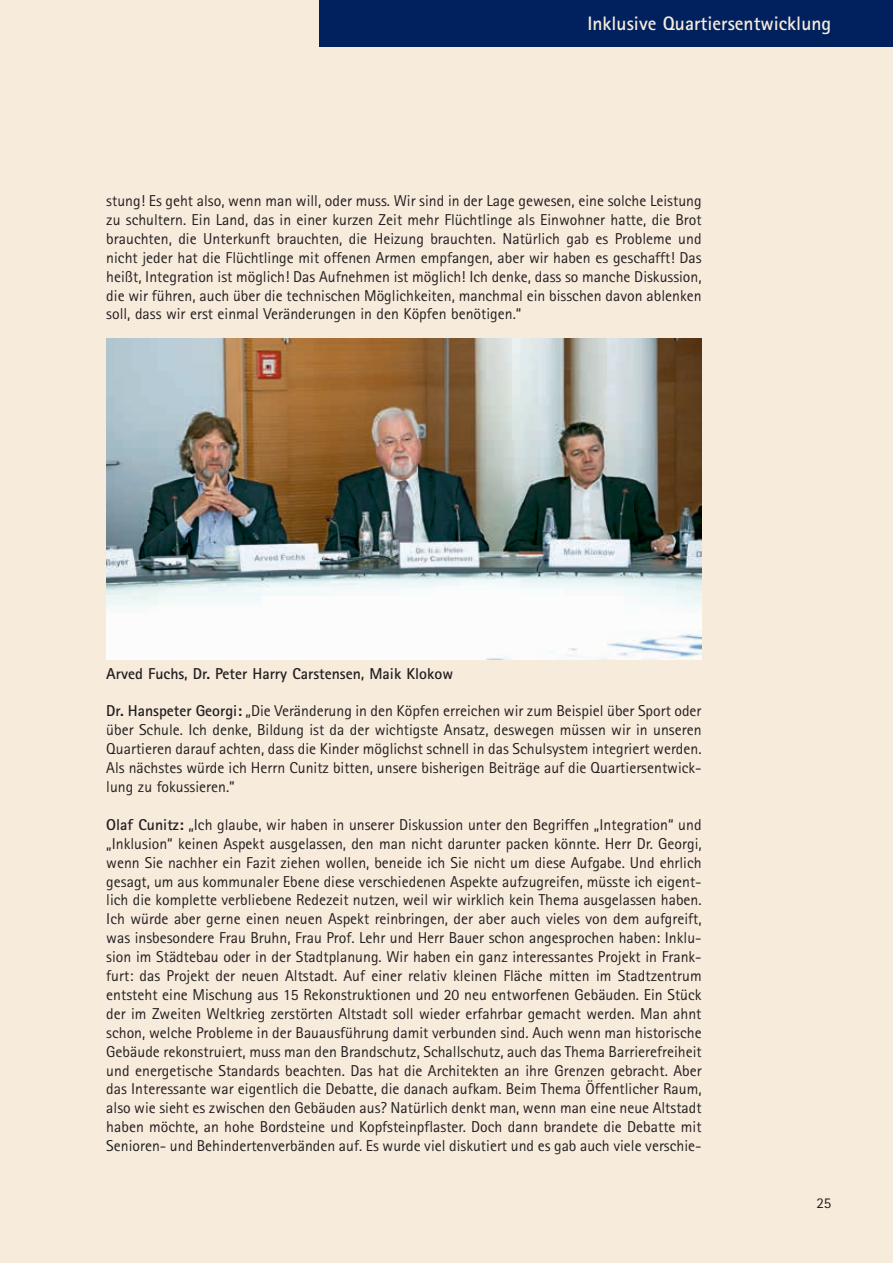
<style>
.page{position:relative;width:893px;height:1263px;background:#f7ebdc}
.page>*{position:absolute;margin:0;border:0;box-sizing:border-box;transform-origin:0 0}
.t1{font:700 19.5px "Rotis Sans Serif";color:#f7ebdc}
.t2{font:15.75px/18.9px "Rotis Sans Serif";color:#231f20;text-align:justify}
.t3{font:700 15.75px "Rotis Sans Serif";color:#231f20}
.t4{font:15px "Rotis Sans Serif";color:#231f20}
.s1{font-weight:700}
</style>
<div class="page">
<div style="left:319px;top:0;width:574px;height:47px;background:#00215d"></div>
<img style="left:106px;top:338px;width:596px;height:322px">
<p class="t1" style="left:587px;top:11px;width:245px">Inklusive Quartiersentwicklung</p>
<p class="t2" style="left:106px;top:191px;width:597px">stung! Es geht also, wenn man will, oder muss. Wir sind in der Lage gewesen, eine solche Leistung zu schultern. Ein Land, das in einer kurzen Zeit mehr Flüchtlinge als Einwohner hatte, die Brot brauchten, die Unterkunft brauchten, die Heizung brauchten. Natürlich gab es Probleme und nicht jeder hat die Flüchtlinge mit offenen Armen empfangen, aber wir haben es geschafft! Das heißt, Integration ist möglich! Das Aufnehmen ist möglich! Ich denke, dass so manche Diskussion, die wir führen, auch über die technischen Möglichkeiten, manchmal ein bisschen davon ablenken soll, dass wir erst einmal Veränderungen in den Köpfen benötigen.“</p>
<p class="t3" style="left:106px;top:663px;width:348px">Arved Fuchs, Dr. Peter Harry Carstensen, Maik Klokow</p>
<p class="t2" style="left:106px;top:701px;width:597px"><span class="s1">Dr. Hanspeter Georgi:</span> „Die Veränderung in den Köpfen erreichen wir zum Beispiel über Sport oder über Schule. Ich denke, Bildung ist da der wichtigste Ansatz, deswegen müssen wir in unseren Quartieren darauf achten, dass die Kinder möglichst schnell in das Schulsystem integriert werden.<br>Als nächstes würde ich Herrn Cunitz bitten, unsere bisherigen Beiträge auf die Quartiersentwick&shy;lung zu fokussieren.“</p>
<p class="t2" style="left:106px;top:815px;width:597px"><span class="s1">Olaf Cunitz:</span> „Ich glaube, wir haben in unserer Diskussion unter den Begriffen „Integration“ und „Inklusion“ keinen Aspekt ausgelassen, den man nicht darunter packen könnte. Herr Dr. Georgi, wenn Sie nachher ein Fazit ziehen wollen, beneide ich Sie nicht um diese Aufgabe. Und ehrlich gesagt, um aus kommunaler Ebene diese verschiedenen Aspekte aufzugreifen, müsste ich eigent&shy;lich die komplette verbliebene Redezeit nutzen, weil wir wirklich kein Thema ausgelassen haben.<br>Ich würde aber gerne einen neuen Aspekt reinbringen, der aber auch vieles von dem aufgreift, was insbesondere Frau Bruhn, Frau Prof. Lehr und Herr Bauer schon angesprochen haben: Inklu&shy;sion im Städtebau oder in der Stadtplanung. Wir haben ein ganz interessantes Projekt in Frank&shy;furt: das Projekt der neuen Altstadt. Auf einer relativ kleinen Fläche mitten im Stadtzentrum entsteht eine Mischung aus 15 Rekonstruktionen und 20 neu entworfenen Gebäuden. Ein Stück der im Zweiten Weltkrieg zerstörten Altstadt soll wieder erfahrbar gemacht werden. Man ahnt schon, welche Probleme in der Bauausführung damit verbunden sind. Auch wenn man historische Gebäude rekonstruiert, muss man den Brandschutz, Schallschutz, auch das Thema Barrierefreiheit und energetische Standards beachten. Das hat die Architekten an ihre Grenzen gebracht. Aber das Interessante war eigentlich die Debatte, die danach aufkam. Beim Thema Öffentlicher Raum, also wie sieht es zwischen den Gebäuden aus? Natürlich denkt man, wenn man eine neue Altstadt haben möchte, an hohe Bordsteine und Kopfsteinpflaster. Doch dann brandete die Debatte mit Senioren- und Behindertenverbänden auf. Es wurde viel diskutiert und es gab auch viele verschie-</p>
<p class="t4" style="left:816px;top:1194px;width:16px">25</p>
</div>
